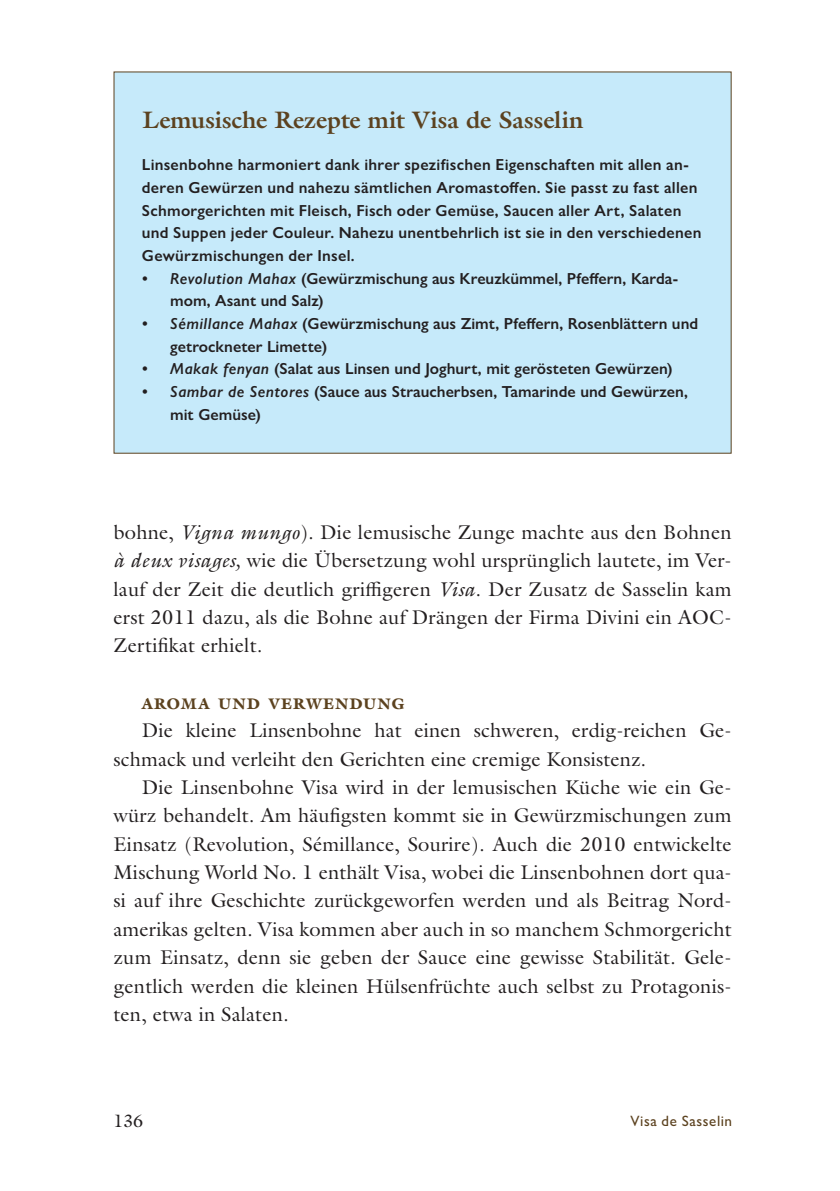
<style>
.page{position:relative;width:840px;height:1191px;background:#fff}
.page>*{position:absolute;margin:0;border:0;box-sizing:border-box;transform-origin:0 0}
.Box_Titel{font:700 24px "Galliard Pro";color:#5c421f}
.Lauftext{font:20px/28.4px "Galliard Pro";letter-spacing:.01em;color:#231f20;text-align:justify}
.t1{font:18px "Galliard Pro";color:#231f20}
.Box_Liste_mit_Punkten{font:600 16px/22.6px "Gill Sans Nova";color:#231f20}
.Box_Lauftext_stumpf{font:600 16px/22.6px "Gill Sans Nova";letter-spacing:.02em;color:#231f20}
.Zwischentitel{font:900 15.4px "Galliard Pro";letter-spacing:.07em;color:#5c421f}
.t2{font:500 15px "Gill Sans Nova";letter-spacing:.035em;color:#5c421f}
.s1{font-style:italic}
</style>
<div class="page">
<div style="left:113px;top:71px;width:618px;height:383px;background:#c6eafa"></div>
<p class="Box_Titel" style="left:142px;top:104px;width:442px">Lemusische Rezepte mit Visa de Sasselin</p>
<p class="Box_Lauftext_stumpf" style="left:142px;top:153px;width:561px">Linsenbohne harmoniert dank ihrer spezifischen Eigenschaften mit allen an&shy;deren Gewürzen und nahezu sämtlichen Aromastoffen. Sie passt zu fast allen Schmorgerichten mit Fleisch, Fisch oder Gemüse, Saucen aller Art, Salaten und Suppen jeder Couleur. Nahezu unentbehrlich ist sie in den verschiedenen Gewürzmischungen der Insel.</p>
<p class="Box_Liste_mit_Punkten" style="left:170px;top:267px;width:509px;text-indent:-28px">• <span class="s1">Revolution Mahax</span> (Gewürzmischung aus Kreuzkümmel, Pfeffern, Karda&shy;mom, Asant und Salz)</p>
<p class="Box_Liste_mit_Punkten" style="left:170px;top:312px;width:529px;text-indent:-28px">• <span class="s1">Sémillance Mahax</span> (Gewürzmischung aus Zimt, Pfeffern, Rosenblättern und getrockneter Limette)</p>
<p class="Box_Liste_mit_Punkten" style="left:142px;top:357px;width:532px">• <span class="s1">Makak fenyan</span> (Salat aus Linsen und Joghurt, mit gerösteten Gewürzen)</p>
<p class="Box_Liste_mit_Punkten" style="left:170px;top:380px;width:519px;text-indent:-28px">• <span class="s1">Sambar de Sentores</span> (Sauce aus Straucherbsen, Tamarinde und Gewürzen, mit Gemüse)</p>
<p class="Lauftext" style="left:113px;top:517px;width:619px">bohne, <span class="s1">Vigna mungo</span>). Die lemusische Zunge machte aus den Bohnen <span class="s1">à deux visages,</span> wie die Übersetzung wohl ursprünglich lautete, im Ver&shy;lauf der Zeit die deutlich griffigeren <span class="s1">Visa</span>. Der Zusatz de Sasselin kam erst 2011 dazu, als die Bohne auf Drängen der Firma Divini ein AOC-Zertifikat erhielt.</p>
<p class="Zwischentitel" style="left:142px;top:693px;width:264px">AROMA UND VERWENDUNG</p>
<p class="Lauftext" style="left:113px;top:716px;width:619px;text-indent:28px">Die kleine Linsenbohne hat einen schweren, erdig-reichen Ge&shy;schmack und verleiht den Gerichten eine cremige Konsistenz.</p>
<p class="Lauftext" style="left:113px;top:772px;width:619px;text-indent:28px">Die Linsenbohne Visa wird in der lemusischen Küche wie ein Ge&shy;würz behandelt. Am häufigsten kommt sie in Gewürzmischungen zum Einsatz (Revolution, Sémillance, Sourire). Auch die 2010 entwickelte Mischung World No. 1 enthält Visa, wobei die Linsenbohnen dort qua&shy;si auf ihre Geschichte zurückgeworfen werden und als Beitrag Nord&shy;amerikas gelten. Visa kommen aber auch in so manchem Schmorgericht zum Einsatz, denn sie geben der Sauce eine gewisse Stabilität. Gele&shy;gentlich werden die kleinen Hülsenfrüchte auch selbst zu Protagonis&shy;ten, etwa in Salaten.</p>
<p class="t1" style="left:113px;top:1108px;width:31px">136</p>
<p class="t2" style="left:630px;top:1111px;width:103px">Visa de Sasselin</p>
</div>
